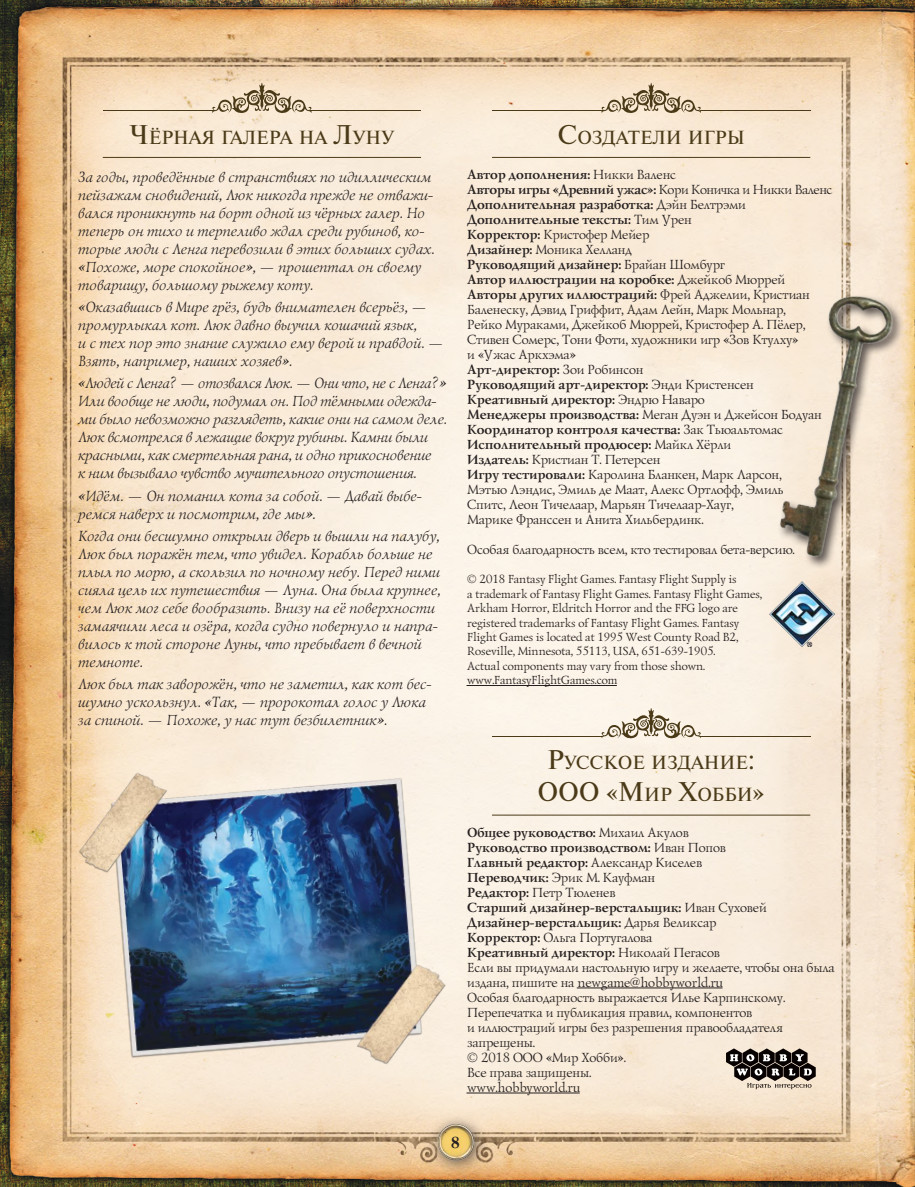
<style>
.page{position:relative;width:915px;height:1187px;background:#fff}
.page>*{position:absolute;margin:0;border:0;box-sizing:border-box;transform-origin:0 0}
.t1{font:27px "Newton C";color:#4a3a17}
.t2{font:18.9px "Newton C";color:#4a3a17}
.t3{font:700 16.5px "Baskerville Cyrillic";color:#241f1f}
.t4{font:italic 15px/18px "Lazurski C";color:#241f1f}
.t5{font:300 13.5px/15px "Lazurski C";color:#241f1f}
.t6{font:300 12px/14.4px "Lazurski C";color:#241f1f}
.s1{font-size:27px}
.s2{font-weight:700}
.s3{font-size:18.9px}
</style>
<div class="page">
<img style="left:0;top:0;width:914px;height:1186px">
<div style="left:427px;top:1113px;width:61px;height:62px;background:#241f1f;opacity:.75"></div>
<img style="left:435px;top:1121px;width:41px;height:41px">
<img style="left:721px;top:266px;width:193px;height:324px">
<hr style="left:103px;top:157px;width:318px;height:1px;background:#4a3a17">
<svg style="left:211px;top:83px;width:101px;height:30px;background:#cebca1"></svg>
<hr style="left:103px;top:110px;width:110px;height:1px;background:#4a3a17">
<hr style="left:310px;top:110px;width:111px;height:1px;background:#4a3a17">
<img style="left:49px;top:739px;width:406px;height:365px">
<hr style="left:492px;top:157px;width:318px;height:1px;background:#4a3a17">
<hr style="left:466px;top:685px;width:150px;height:1px;background:#241f1f">
<hr style="left:492px;top:814px;width:318px;height:1px;background:#4a3a17">
<hr style="left:576px;top:987px;width:146px;height:1px;background:#241f1f">
<hr style="left:466px;top:1092px;width:113px;height:1px;background:#241f1f">
<svg style="left:600px;top:83px;width:101px;height:30px;background:#cebba0"></svg>
<hr style="left:492px;top:110px;width:110px;height:1px;background:#4a3a17">
<hr style="left:699px;top:110px;width:110px;height:1px;background:#4a3a17">
<svg style="left:600px;top:708px;width:101px;height:30px;background:#d0c6b4"></svg>
<hr style="left:492px;top:735px;width:110px;height:1px;background:#4a3a17">
<hr style="left:699px;top:735px;width:110px;height:1px;background:#4a3a17">
<img style="left:769px;top:581px;width:65px;height:65px">
<svg style="left:725px;top:1048px;width:90px;height:41px;background:#7d736c"></svg>
<h2 class="t2" style="left:130px;top:127px;width:266px"><span class="s1">Ч</span>ёрная галера на <span class="s1">Л</span>уну</h2>
<p class="t4" style="left:77px;top:168px;width:358px">За годы, проведённые в странствиях по идиллическим пейзажам сновидений, Люк никогда прежде не отважи&shy;вался проникнуть на борт одной из чёрных галер. Но теперь он тихо и терпеливо ждал среди рубинов, ко&shy;торые люди с Ленга перевозили в этих больших судах. «Похоже, море спокойное», — прошептал он своему товарищу, большому рыжему коту.</p>
<p class="t4" style="left:77px;top:298px;width:367px">«Оказавшись в Мире грёз, будь внимателен всерьёз, — промурлыкал кот. Люк давно выучил кошачий язык,<br>и с тех пор это знание служило ему верой и правдой. — Взять, например, наших хозяев».</p>
<p class="t4" style="left:77px;top:374px;width:370px">«Людей с Ленга? — отозвался Люк. — Они что, не с Ленга?» Или вообще не люди, подумал он. Под тёмными одежда&shy;ми было невозможно разглядеть, какие они на самом деле.<br>Люк всмотрелся в лежащие вокруг рубины. Камни были красными, как смертельная рана, и одно прикосновение<br>к ним вызывало чувство мучительного опустошения.</p>
<p class="t4" style="left:77px;top:487px;width:346px">«Идём. — Он поманил кота за собой. — Давай выбе&shy;ремся наверх и посмотрим, где мы».</p>
<p class="t4" style="left:77px;top:527px;width:364px">Когда они бесшумно открыли дверь и вышли на палубу, Люк был поражён тем, что увидел. Корабль больше не плыл по морю, а скользил по ночному небу. Перед ними сияла цель их путешествия — Луна. Она была крупнее, чем Люк мог себе вообразить. Внизу на её поверхности замаячили леса и озёра, когда судно повернуло и напра&shy;вилось к той стороне Луны, что пребывает в вечной темноте.</p>
<p class="t4" style="left:77px;top:675px;width:355px">Люк был так заворожён, что не заметил, как кот бес&shy;шумно ускользнул. «Так, — пророкотал голос у Люка за спиной. — Похоже, у нас тут безбилетник».</p>
<h2 class="t2" style="left:557px;top:127px;width:189px"><span class="s1">С</span>оздатели игры</h2>
<p class="t5" style="left:466px;top:166px;width:366px"><span class="s2">Автор дополнения:</span> Никки Валенс<br><span class="s2">Авторы игры «Древний ужас»:</span> Кори Коничка и Никки Валенс <span class="s2">Дополнительная разработка:</span> Дэйн Белтрэми <span class="s2">Дополнительные тексты:</span> Тим Урен<br><span class="s2">Корректор:</span> Кристофер Мейер<br><span class="s2">Дизайнер:</span> Моника Хелланд<br><span class="s2">Руководящий дизайнер:</span> Брайан Шомбург<br><span class="s2">Автор иллюстрации на коробке:</span> Джейкоб Мюррей <span class="s2">Авторы других иллюстраций:</span> Фрей Аджелии, Кристиан Баленеску, Дэвид Гриффит, Адам Лейн, Марк Мольнар,<br>Рейко Мураками, Джейкоб Мюррей, Кристофер А. Пёлер, Стивен Сомерс, Тони Фоти, художники игр «Зов Ктулху»<br>и «Ужас Аркхэма»<br><span class="s2">Арт-директор:</span> Зои Робинсон<br><span class="s2">Руководящий арт-директор:</span> Энди Кристенсен <span class="s2">Креативный директор:</span> Эндрю Наваро<br><span class="s2">Менеджеры производства:</span> Меган Дуэн и Джейсон Бодуан <span class="s2">Координатор контроля качества:</span> Зак Тьюальтомас <span class="s2">Исполнительный продюсер:</span> Майкл Хёрли<br><span class="s2">Издатель:</span> Кристиан Т. Петерсен<br><span class="s2">Игру тестировали:</span> Каролина Бланкен, Марк Ларсон,<br>Мэтью Лэндис, Эмиль де Маат, Алекс Ортлофф, Эмиль<br>Спитс, Леон Тичелаар, Марьян Тичелаар-Хауг,<br>Марике Франссен и Анита Хильбердинк.</p>
<p class="t5" style="left:466px;top:541px;width:329px">Особая благодарность всем, кто тестировал бета-версию.</p>
<p class="t6" style="left:466px;top:572px;width:296px">© 2018 Fantasy Flight Games. Fantasy Flight Supply is<br>a trademark of Fantasy Flight Games. Fantasy Flight Games, Arkham Horror, Eldritch Horror and the FFG logo are registered trademarks of Fantasy Flight Games. Fantasy Flight Games is located at 1995 West County Road B2, Roseville, Minnesota, 55113, USA, 651-639-1905.<br>Actual components may vary from those shown. www.FantasyFlightGames.com</p>
<h2 class="t2" style="left:547px;top:752px;width:44px"><span class="s1">Р</span>усско</h2>
<h2 class="t2" style="left:632px;top:752px;width:124px">е издание<span class="s1">:</span></h2>
<h1 class="t1" style="left:537px;top:777px;width:229px">ООО «М<span class="s3">ир</span> Х<span class="s3">обби</span>»</h1>
<p class="t5" style="left:466px;top:824px;width:369px"><span class="s2">Общее руководство:</span> Михаил Акулов<br><span class="s2">Руководство производством:</span> Иван Попов<br><span class="s2">Главный редактор:</span> Александр Киселев<br><span class="s2">Переводчик:</span> Эрик М. Кауфман<br><span class="s2">Редактор:</span> Петр Тюленев<br><span class="s2">Старший дизайнер-верстальщик:</span> Иван Суховей <span class="s2">Дизайнер-верстальщик:</span> Дарья Великсар<br><span class="s2">Корректор:</span> Ольга Португалова<br><span class="s2">Креативный директор:</span> Николай Пегасов<br>Если вы придумали настольную игру и желаете, чтобы она была издана, пишите на newgame@hobbyworld.ru<br>Особая благодарность выражается Илье Карпинскому.<br>Перепечатка и публикация правил, компонентов<br>и иллюстраций игры без разрешения правообладателя запрещены.<br>© 2018 ООО «Мир Хобби».<br>Все права защищены.<br>www.hobbyworld.ru</p>
<p class="t3" style="left:451px;top:1132px;width:11px">8</p>
</div>
